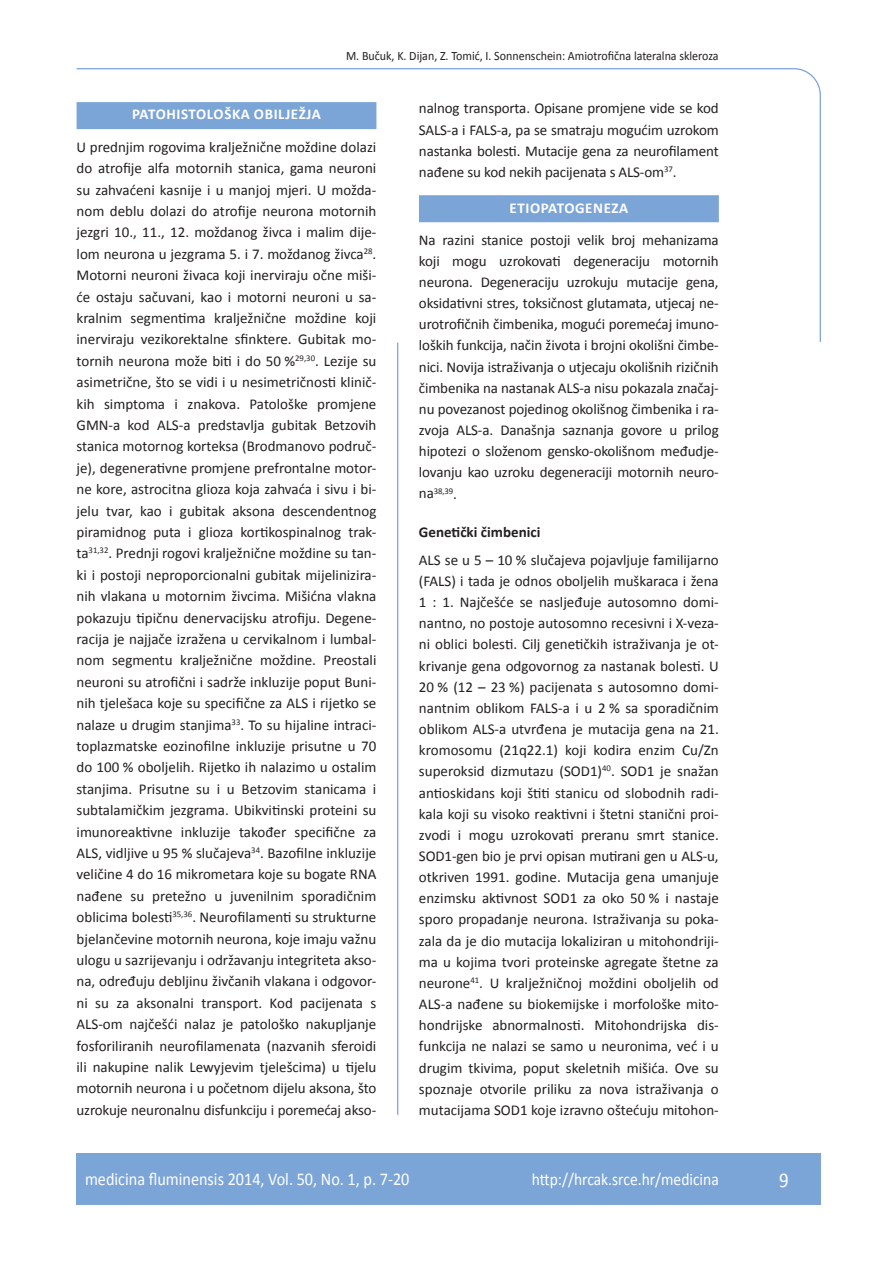
<style>
.page{position:relative;width:889px;height:1268px;background:#fff}
.page>*{position:absolute;margin:0;border:0;box-sizing:border-box;transform-origin:0 0}
.t1{font:21px "Calibri";color:#fff;scale:.9 1}
.t2{font:18px "Calibri";color:#fff;scale:.9 1}
.t3{font:17.25px "Calibri";color:#fff;scale:.9 1}
.t4{font:15px/21.5px "Calibri";letter-spacing:-.01em;color:#231f20;text-align:justify}
.t5{font:700 15px "Calibri";letter-spacing:.04em;color:#fff}
.t6{font:700 15px "Calibri";color:#231f20}
.t7{font:12.75px "Calibri";color:#231f20;scale:.94 1}
.t8{font:8.7px "Calibri";color:#231f20}
.s1{font-size:15px}
</style>
<div class="page">
<svg style="left:76px;top:68px;width:745px;height:275px"></svg>
<hr style="left:397px;top:342px;width:1px;height:772px;background:#7ca5d7">
<div style="left:77px;top:1152px;width:744px;height:51px;background:#7ca5d7"></div>
<div style="left:77px;top:102px;width:299px;height:27px;background:#7ca5d7"></div>
<div style="left:419px;top:195px;width:300px;height:27px;background:#7ca5d7"></div>
<p class="t7" style="left:346px;top:47px;width:398px">M. Bučuk, K. Dijan, Z. Tomić, I. Sonnenschein: Amiotrofična lateralna skleroza</p>
<p class="t5" style="left:132px;top:105px;width:190px">PATOHISTOLOŠKA OBILJEŽJA</p>
<p class="t4" style="left:77px;top:135px;width:301px">U prednjim rogovima kralježnične moždine dolazi do atrofije alfa motornih stanica, gama neuroni su zahvaćeni kasnije i u manjoj mjeri. U možda&shy;nom deblu dolazi do atrofije neurona motornih jezgri 10., 11., 12. moždanog živca i malim dije&shy;lom neurona u jezgrama 5. i 7. moždanog živca<sup>28</sup>.<br>Motorni neuroni živaca koji inerviraju očne miši&shy;će ostaju sačuvani, kao i motorni neuroni u sa&shy;kralnim segmentima kralježnične moždine koji inerviraju vezikorektalne sfinktere. Gubitak mo&shy;tornih neurona može biti i do 50 %<sup>29,30</sup>. Lezije su asimetrične, što se vidi i u nesimetričnosti klinič&shy;kih simptoma i znakova. Patološke promjene GMN-a kod ALS-a predstavlja gubitak Betzovih stanica motornog korteksa (Brodmanovo područ&shy;je), degenerativne promjene prefrontalne motor&shy;ne kore, astrocitna glioza koja zahvaća i sivu i bi&shy;jelu tvar, kao i gubitak aksona descendentnog piramidnog puta i glioza kortikospinalnog trak&shy;ta<sup>31,32</sup>. Prednji rogovi kralježnične moždine su tan&shy;ki i postoji neproporcionalni gubitak mijelinizira&shy;nih vlakana u motornim živcima. Mišićna vlakna pokazuju tipičnu denervacijsku atrofiju. Degene&shy;racija je najjače izražena u cervikalnom i lumbal&shy;nom segmentu kralježnične moždine. Preostali neuroni su atrofični i sadrže inkluzije poput Buni&shy;nih tjelešaca koje su specifične za ALS i rijetko se nalaze u drugim stanjima<sup>33</sup>. To su hijaline intraci&shy;toplazmatske eozinofilne inkluzije prisutne u 70 do 100 % oboljelih. Rijetko ih nalazimo u ostalim stanjima. Prisutne su i u Betzovim stanicama i subtalamičkim jezgrama. Ubikvitinski proteini su imunoreaktivne inkluzije također specifične za ALS, vidljive u 95 % slučajeva<sup>34</sup>. Bazofilne inkluzije veličine 4 do 16 mikrometara koje su bogate RNA nađene su pretežno u juvenilnim sporadičnim oblicima bolesti<sup>35,36</sup>. Neurofilamenti su strukturne bjelančevine motornih neurona, koje imaju važnu ulogu u sazrijevanju i održavanju integriteta akso&shy;na, određuju debljinu živčanih vlakana i odgovor&shy;ni su za aksonalni transport. Kod pacijenata s ALS-om najčešći nalaz je patološko nakupljanje fosforiliranih neurofilamenata (nazvanih sferoidi ili nakupine nalik Lewyjevim tjelešcima) u tijelu motornih neurona i u početnom dijelu aksona, što uzrokuje neuronalnu disfunkciju i poremećaj akso-</p>
<p class="t4" style="left:419px;top:97px;width:301px">nalnog transporta. Opisane promjene vide se kod SALS-a i FALS-a, pa se smatraju mogućim uzrokom nastanka bolesti. Mutacije gena za neurofilament nađene su kod nekih pacijenata s ALS-om<sup>37</sup>.</p>
<p class="t5" style="left:509px;top:198px;width:120px">ETIOPATOGENEZA</p>
<p class="t4" style="left:419px;top:228px;width:301px">Na razini stanice postoji velik broj mehanizama koji mogu uzrokovati degeneraciju motornih neurona. Degeneraciju uzrokuju mutacije gena, oksidativni stres, toksičnost glutamata, utjecaj ne&shy;urotrofičnih čimbenika, mogući poremećaj imuno&shy;loških funkcija, način života i brojni okolišni čimbe&shy;nici. Novija istraživanja o utjecaju okolišnih rizičnih čimbenika na nastanak ALS-a nisu pokazala značaj&shy;nu povezanost pojedinog okolišnog čimbenika i ra&shy;zvoja ALS-a. Današnja saznanja govore u prilog hipotezi o složenom gensko-okolišnom međudje&shy;lovanju kao uzroku degeneraciji motornih neuro-</p>
<p class="t8" style="left:419px;top:485px;width:40px"><span class="s1">na</span>38,39<span class="s1">.</span></p>
<p class="t6" style="left:419px;top:522px;width:123px">Genetički čimbenici</p>
<p class="t4" style="left:419px;top:548px;width:301px">ALS se u 5 – 10 % slučajeva pojavljuje familijarno (FALS) i tada je odnos oboljelih muškaraca i žena 1 : 1. Najčešće se nasljeđuje autosomno domi&shy;nantno, no postoje autosomno recesivni i X-veza&shy;ni oblici bolesti. Cilj genetičkih istraživanja je ot&shy;krivanje gena odgovornog za nastanak bolesti. U 20 % (12 – 23 %) pacijenata s autosomno domi&shy;nantnim oblikom FALS-a i u 2 % sa sporadičnim oblikom ALS-a utvrđena je mutacija gena na 21. kromosomu (21q22.1) koji kodira enzim Cu/Zn superoksid dizmutazu (SOD1)<sup>40</sup>. SOD1 je snažan antioskidans koji štiti stanicu od slobodnih radi&shy;kala koji su visoko reaktivni i štetni stanični proi&shy;zvodi i mogu uzrokovati preranu smrt stanice.<br>SOD1-gen bio je prvi opisan mutirani gen u ALS-u, otkriven 1991. godine. Mutacija gena umanjuje enzimsku aktivnost SOD1 za oko 50 % i nastaje sporo propadanje neurona. Istraživanja su poka&shy;zala da je dio mutacija lokaliziran u mitohondriji&shy;ma u kojima tvori proteinske agregate štetne za neurone<sup>41</sup>. U kralježničnoj moždini oboljelih od ALS-a nađene su biokemijske i morfološke mito&shy;hondrijske abnormalnosti. Mitohondrijska dis&shy;funkcija ne nalazi se samo u neuronima, već i u drugim tkivima, poput skeletnih mišića. Ove su spoznaje otvorile priliku za nova istraživanja o mutacijama SOD1 koje izravno oštećuju mitohon-</p>
<p class="t2" style="left:85px;top:1167px;width:362px">medicina fluminensis 2014, Vol. 50, No. 1, p. 7-20</p>
<p class="t3" style="left:532px;top:1168px;width:209px">http://hrcak.srce.hr/medicina</p>
<h1 class="t1" style="left:779px;top:1166px;width:12px">9</h1>
</div>
